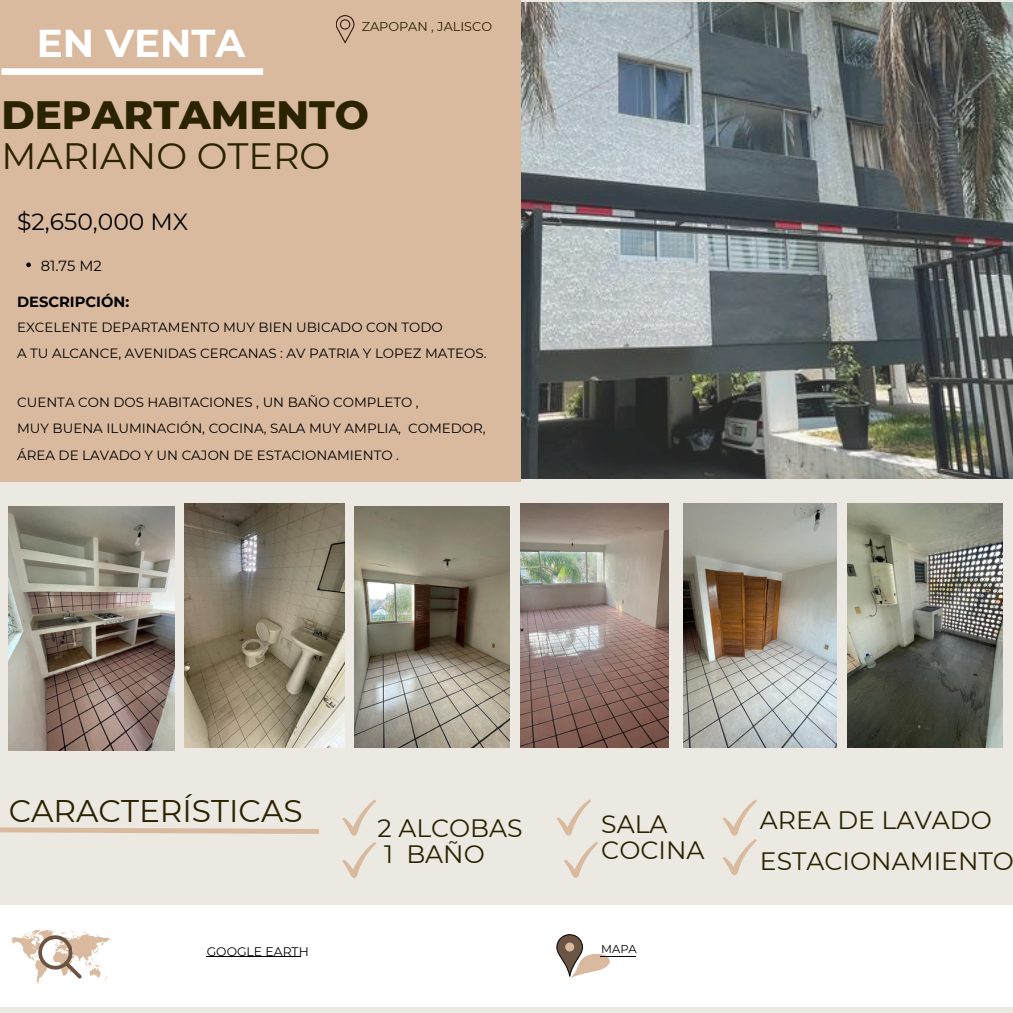
<style>
.page{position:relative;width:1013px;height:1013px;background:#fff}
.page>*{position:absolute;margin:0;border:0;box-sizing:border-box;transform-origin:0 0}
.t1{font:800 40.38px "Montserrat";color:#2b2200}
.t2{font:700 38.75px "Montserrat";color:#fff}
.t3{font:36.62px "Montserrat";color:#2b2200}
.t4{font:31.25px "Montserrat";color:#2b2200}
.t5{font:25.12px/26.2px "Montserrat";color:#2b2200}
.t6{font:23.38px "Montserrat";color:#000}
.t7{font:700 14.62px "Montserrat";color:#000}
.t8{font:14.62px "Montserrat";color:#000}
.t9{font:13.38px "Montserrat";color:#000}
.t10{font:12.75px "Montserrat";color:#2b2200}
.t11{font:12.38px "Montserrat";color:#000}
.t12{font:11.38px "Montserrat";color:#000}
</style>
<div class="page">
<div style="left:0;top:0;width:1012px;height:1012px;background:#ebe9e2"></div>
<img style="left:520px;top:3px;width:492px;height:475px">
<div style="left:0;top:0;width:520px;height:481px;background:#d9ba9f"></div>
<svg style="left:0;top:827px;width:319px;height:7px"></svg>
<div style="left:1px;top:68px;width:262px;height:7px;background:#fff"></div>
<svg style="left:342px;top:800px;width:34px;height:35px"></svg>
<svg style="left:342px;top:842px;width:34px;height:36px"></svg>
<svg style="left:556px;top:799px;width:35px;height:36px"></svg>
<svg style="left:564px;top:842px;width:34px;height:35px"></svg>
<div style="left:0;top:905px;width:1012px;height:102px;background:#fff"></div>
<svg style="left:722px;top:799px;width:35px;height:76px"></svg>
<svg style="left:26px;top:262px;width:5px;height:5px"></svg>
<svg style="left:10px;top:930px;width:101px;height:54px"></svg>
<hr style="left:207px;top:956px;width:91px;height:1px;background:#000">
<svg style="left:336px;top:15px;width:18px;height:28px"></svg>
<svg style="left:556px;top:934px;width:54px;height:45px"></svg>
<hr style="left:600px;top:956px;width:35px;height:1px;background:#000">
<img style="left:9px;top:506px;width:166px;height:244px">
<img style="left:184px;top:503px;width:161px;height:244px">
<img style="left:520px;top:503px;width:149px;height:244px">
<img style="left:847px;top:503px;width:155px;height:244px">
<img style="left:683px;top:503px;width:153px;height:244px">
<img style="left:354px;top:506px;width:155px;height:241px">
<p class="t2" style="left:37px;top:19px;width:210px">EN VENTA</p>
<p class="t10" style="left:362px;top:19px;width:132px">ZAPOPAN , JALISCO</p>
<p class="t1" style="left:1px;top:90px;width:369px">DEPARTAMENTO</p>
<p class="t3" style="left:1px;top:134px;width:330px">MARIANO OTERO</p>
<p class="t6" style="left:17px;top:208px;width:173px">$2,650,000 MX</p>
<p class="t8" style="left:41px;top:257px;width:62px">81.75 M2</p>
<p class="t7" style="left:17px;top:293px;width:113px">DESCRIPCIÓN:</p>
<p class="t9" style="left:17px;top:318px;width:427px">EXCELENTE DEPARTAMENTO MUY BIEN UBICADO CON TODO</p>
<p class="t9" style="left:17px;top:345px;width:471px">A TU ALCANCE, AVENIDAS CERCANAS : AV PATRIA Y LOPEZ MATEOS.</p>
<p class="t9" style="left:17px;top:394px;width:403px">CUENTA CON DOS HABITACIONES , UN BAÑO COMPLETO ,</p>
<p class="t9" style="left:17px;top:420px;width:470px">MUY BUENA ILUMINACIÓN, COCINA, SALA MUY AMPLIA, COMEDOR,</p>
<p class="t9" style="left:17px;top:447px;width:383px">ÁREA DE LAVADO Y UN CAJON DE ESTACIONAMIENTO .</p>
<p class="t4" style="left:9px;top:791px;width:295px">CARACTERÍSTICAS</p>
<p class="t5" style="left:377px;top:814px;width:147px">2 ALCOBAS</p>
<p class="t5" style="left:384px;top:840px;width:102px">1 BAÑO</p>
<p class="t5" style="left:601px;top:811px;width:105px">SALA<br>COCINA</p>
<p class="t5" style="left:760px;top:800px;width:256px;line-height:40.2px">AREA DE LAVADO<br>ESTACIONAMIENTO</p>
<p class="t11" style="left:207px;top:943px;width:104px">GOOGLE EARTH</p>
<p class="t12" style="left:601px;top:942px;width:37px">MAPA</p>
</div>
